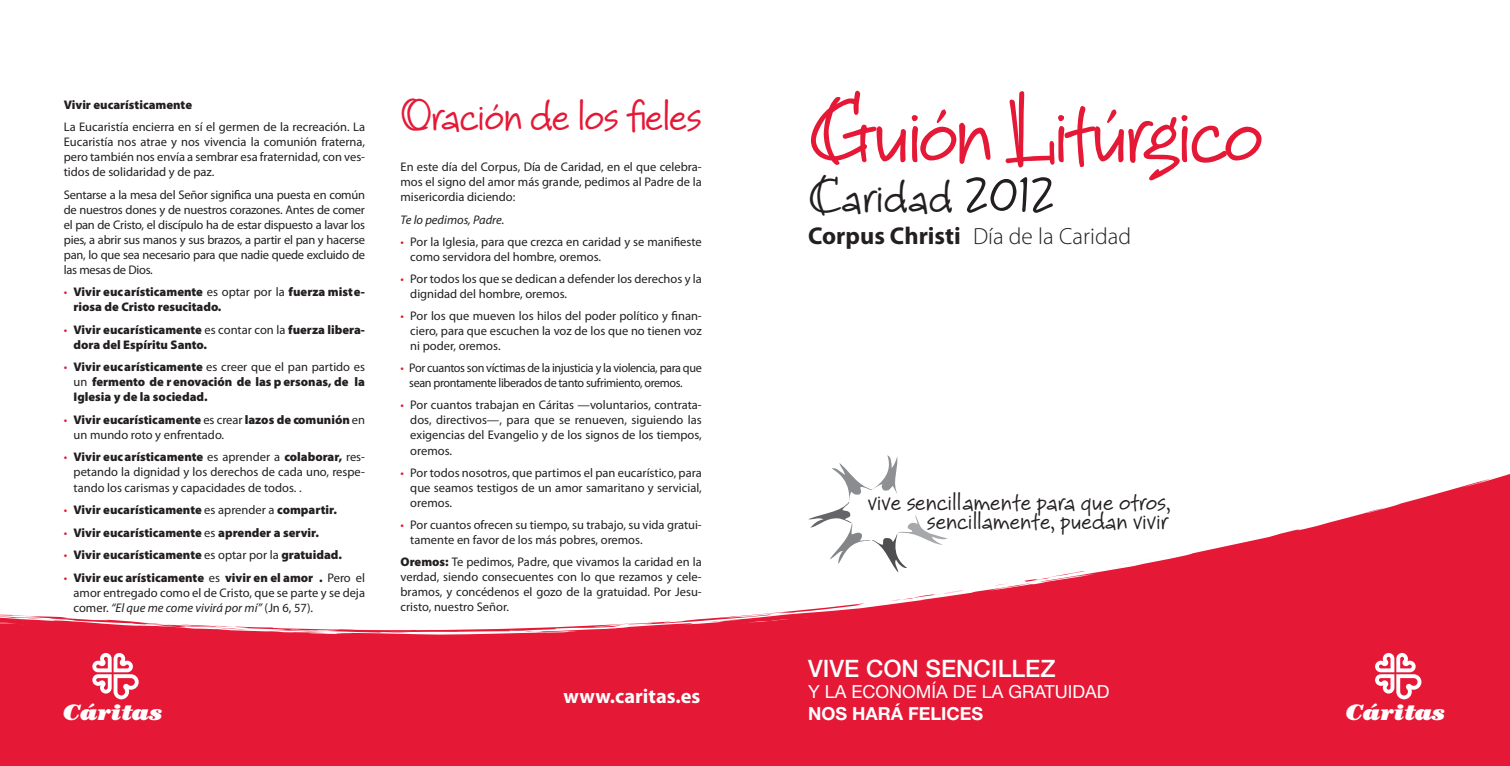
<style>
.page{position:relative;width:1510px;height:766px;background:#fff}
.page>*{position:absolute;margin:0;border:0;box-sizing:border-box;transform-origin:0 0}
.t1{font:91.25px "Bruno JB Std";letter-spacing:-.05em;color:#e51836}
.t2{font:47.88px "Bruno JB Std";letter-spacing:.005em;color:#231f20}
.LADILLO{font:45px "Bruno JB Std";letter-spacing:-.02em;color:#e51836}
.t3{font:26.12px/19.4px "Bruno JB Std";color:#231f20;text-align:right}
.t4{font:500 24px "Helvetica Neue LT Std";color:#fff}
.t5{font:300 23.38px "Myriad Pro";color:#231f20}
.t6{font:italic 900 22.38px "Century";letter-spacing:.01em;color:#fff;scale:1.05 1}
.t7{font:700 20.38px "Myriad Pro";color:#fff}
.t8{font:18px "Helvetica Neue LT Std";color:#fff}
.t9{font:700 18px "Helvetica Neue LT Std";color:#fff}
.TXT{font:12.5px/15px "Myriad Pro";color:#231f20;text-align:justify}
.TXT-2{font:900 12.5px/15px "Myriad Pro";color:#231f20}
.TXT-3{font:12.5px/15px "Myriad Pro";letter-spacing:-.03em;color:#231f20}
.TXT-4{font:italic 12.5px "Myriad Pro";color:#231f20}
.s1{font-weight:400;color:#e51836}
.s2{font-weight:400}
.s3{color:#e51836}
.s4{font-weight:900}
.s5{font-style:italic}
.s6{font-size:58.25px}
.s7{font-weight:700;font-size:24.38px}
</style>
<div class="page">
<svg style="left:0;top:474px;width:1509px;height:291px;fill:#e51836"></svg>
<svg style="left:1091px;top:549px;width:102px;height:20px"></svg>
<svg style="left:1023px;top:571px;width:62px;height:14px"></svg>
<svg style="left:890px;top:590px;width:72px;height:11px"></svg>
<svg style="left:993px;top:583px;width:14px;height:2px"></svg>
<svg style="left:1328px;top:516px;width:8px;height:2px"></svg>
<svg style="left:1450px;top:482px;width:39px;height:12px"></svg>
<svg style="left:808px;top:455px;width:139px;height:117px"></svg>
<svg style="left:1375px;top:652px;width:46px;height:47px"></svg>
<svg style="left:0;top:601px;width:878px;height:98px"></svg>
<p class="TXT-2" style="left:64px;top:96px;width:130px">Vivir eucarísticamente</p>
<p class="TXT" style="left:64px;top:120px;width:303px">La Eucaristía encierra en sí el germen de la recreación. La Eucaristía nos atrae y nos vivencia la comunión fraterna, pero también nos envía a sembrar esa fraternidad, con ves&shy;tidos de solidaridad y de paz.</p>
<p class="TXT" style="left:64px;top:187px;width:303px">Sentarse a la mesa del Señor significa una puesta en común de nuestros dones y de nuestros corazones. Antes de comer el pan de Cristo, el discípulo ha de estar dispuesto a lavar los pies, a abrir sus manos y sus brazos, a partir el pan y hacerse pan, lo que sea necesario para que nadie quede excluido de las mesas de Dios.</p>
<p class="TXT-2" style="left:74px;top:284px;width:293px;text-indent:-10px"><span class="s1">•</span> Vivir eucarísticamente <span class="s2">es optar por la</span> fuerza miste&shy;riosa de Cristo resucitado.</p>
<p class="TXT-2" style="left:74px;top:321px;width:293px;text-indent:-10px"><span class="s1">•</span> Vivir eucarísticamente <span class="s2">es contar con la</span> fuerza libera&shy;dora del Espíritu Santo.</p>
<p class="TXT-2" style="left:74px;top:359px;width:293px;text-align:justify;text-indent:-10px"><span class="s1">•</span> Vivir eucarísticamente <span class="s2">es creer que el pan partido es un</span> fermento de r enovación de las p ersonas, de la Iglesia y de la sociedad.</p>
<p class="TXT-2" style="left:74px;top:411px;width:293px;text-indent:-10px"><span class="s1">•</span> Vivir eucarísticamente <span class="s2">es crear</span> lazos de comunión <span class="s2">en un mundo roto y enfrentado.</span></p>
<p class="TXT" style="left:74px;top:450px;width:293px;text-indent:-10px"><span class="s3">•</span> <span class="s4">Vivir euc arísticamente</span> es aprender a <span class="s4">colaborar,</span> res&shy;petando la dignidad y los derechos de cada uno, respe&shy;tando los carismas y capacidades de todos. .</p>
<p class="TXT-2" style="left:64px;top:501px;width:274px"><span class="s1">•</span> Vivir eucarísticamente <span class="s2">es aprender a</span> compartir.</p>
<p class="TXT-2" style="left:64px;top:524px;width:257px"><span class="s1">•</span> Vivir eucarísticamente <span class="s2">es</span> aprender a servir.</p>
<p class="TXT-2" style="left:64px;top:546px;width:280px"><span class="s1">•</span> Vivir eucarísticamente <span class="s2">es optar por la</span> gratuidad.</p>
<p class="TXT" style="left:74px;top:570px;width:293px;text-indent:-10px"><span class="s3">•</span> <span class="s4">Vivir euc arísticamente</span> es <span class="s4">vivir en el amor .</span> Pero el amor entregado como el de Cristo, que se parte y se deja comer. <span class="s5">“El que me come vivirá por mí”</span> (Jn 6, 57).</p>
<p class="LADILLO" style="left:400px;top:87px;width:303px">Oración de los fieles</p>
<p class="TXT" style="left:400px;top:160px;width:303px">En este día del Corpus, Día de Caridad, en el que celebra&shy;mos el signo del amor más grande, pedimos al Padre de la misericordia diciendo:</p>
<p class="TXT-4" style="left:400px;top:212px;width:105px">Te lo pedimos, Padre.</p>
<p class="TXT" style="left:410px;top:234px;width:293px;text-indent:-10px"><span class="s3">•</span> Por la Iglesia, para que crezca en caridad y se manifieste como servidora del hombre, oremos.</p>
<p class="TXT" style="left:410px;top:271px;width:293px;text-indent:-10px"><span class="s3">•</span> Por todos los que se dedican a defender los derechos y la dignidad del hombre, oremos.</p>
<p class="TXT" style="left:410px;top:309px;width:293px;text-indent:-10px"><span class="s3">•</span> Por los que mueven los hilos del poder político y finan&shy;ciero, para que escuchen la voz de los que no tienen voz ni poder, oremos.</p>
<p class="TXT-3" style="left:409px;top:361px;width:294px;text-indent:-9px"><span class="s3">•</span> Por cuantos son víctimas de la injusticia y la violencia, para que sean prontamente liberados de tanto sufrimiento, oremos.</p>
<p class="TXT" style="left:410px;top:398px;width:293px;text-indent:-10px"><span class="s3">•</span> Por cuantos trabajan en Cáritas —voluntarios, contrata&shy;dos, directivos—, para que se renueven, siguiendo las exigencias del Evangelio y de los signos de los tiempos, oremos.</p>
<p class="TXT" style="left:410px;top:465px;width:293px;text-indent:-10px"><span class="s3">•</span> Por todos nosotros, que partimos el pan eucarístico, para que seamos testigos de un amor samaritano y servicial, oremos.</p>
<p class="TXT" style="left:410px;top:517px;width:293px;text-indent:-10px"><span class="s3">•</span> Por cuantos ofrecen su tiempo, su trabajo, su vida gratui&shy;tamente en favor de los más pobres, oremos.</p>
<p class="TXT" style="left:400px;top:554px;width:303px"><span class="s4">Oremos:</span> Te pedimos, Padre, que vivamos la caridad en la verdad, siendo consecuentes con lo que rezamos y cele&shy;bramos, y concédenos el gozo de la gratuidad. Por Jesu&shy;cristo, nuestro Señor.</p>
<p class="t1" style="left:807px;top:74px;width:457px">Guión Litúrgico</p>
<p class="t2" style="left:808px;top:166px;width:250px">Caridad <span class="s6">2012</span></p>
<p class="t5" style="left:808px;top:222px;width:324px"><span class="s7">Corpus Christi</span> Día de la Caridad</p>
<h3 class="t3" style="left:867px;top:490px;width:304px">vive sencillamente para que otros, sencillamente, puedan vivir</h3>
<p class="t4" style="left:808px;top:653px;width:249px">VIVE CON SENCILLEZ</p>
<p class="t8" style="left:808px;top:681px;width:303px">Y LA ECONOMÍA DE LA GRATUIDAD</p>
<p class="t7" style="left:563px;top:682px;width:138px">www.caritas.es</p>
<p class="t6" style="left:64px;top:698px;width:96px">Cáritas</p>
<p class="t9" style="left:808px;top:702px;width:177px">NOS HARÁ FELICES</p>
<p class="t6" style="left:1346px;top:698px;width:96px">Cáritas</p>
</div>
